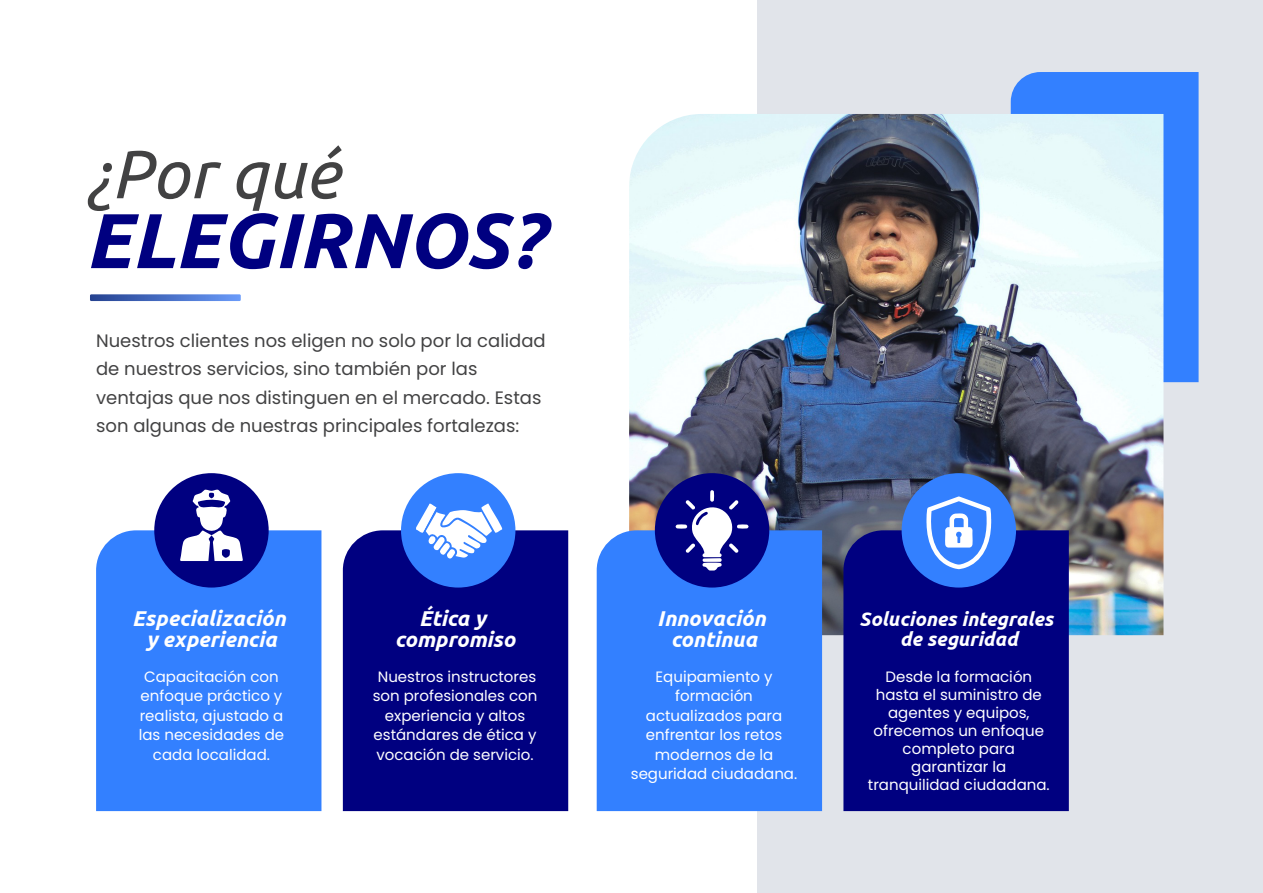
<style>
.page{position:relative;width:1263px;height:893px;background:#fff}
.page>*{position:absolute;margin:0;border:0;box-sizing:border-box;transform-origin:0 0}
.t1{font:italic 700 77.55px "Ubuntu";color:#000080}
.t2{font:italic 67.95px "Ubuntu";color:#424243}
.t3{font:italic 700 21.45px/21.1px "Ubuntu";color:#fff;text-align:center}
.t4{font:italic 700 19.65px/19.4px "Ubuntu";color:#fff;text-align:center}
.t5{font:18px/28.5px "Poppins";color:#424243}
.t6{font:15px/19.5px "Poppins";color:#fff;text-align:center}
</style>
<div class="page">
<div style="left:758px;top:0;width:505px;height:893px;background:#e1e4ea"></div>
<div style="left:1011px;top:72px;width:187px;height:310px;background:#3380ff"></div>
<svg style="left:90px;top:294px;width:151px;height:7px"></svg>
<img style="left:629px;top:114px;width:534px;height:521px">
<div style="left:96px;top:530px;width:225px;height:281px;background:#3380ff"></div>
<div style="left:154px;top:473px;width:115px;height:115px;background:#000080;border-radius:50%"></div>
<div style="left:343px;top:530px;width:225px;height:281px;background:#000080"></div>
<div style="left:401px;top:473px;width:114px;height:115px;background:#3380ff;border-radius:50%"></div>
<div style="left:597px;top:530px;width:225px;height:281px;background:#3380ff"></div>
<div style="left:655px;top:473px;width:114px;height:115px;background:#000080;border-radius:50%"></div>
<div style="left:843px;top:530px;width:226px;height:281px;background:#000080"></div>
<div style="left:902px;top:473px;width:114px;height:115px;background:#3380ff;border-radius:50%"></div>
<svg style="left:180px;top:489px;width:63px;height:72px"></svg>
<svg style="left:416px;top:503px;width:87px;height:56px"></svg>
<svg style="left:676px;top:490px;width:72px;height:80px"></svg>
<svg style="left:926px;top:496px;width:65px;height:73px"></svg>
<h2 class="t2" style="left:85px;top:135px;width:256px">¿Por qué</h2>
<h1 class="t1" style="left:85px;top:196px;width:459px">ELEGIRNOS?</h1>
<p class="t5" style="left:96px;top:326px;width:451px">Nuestros clientes nos eligen no solo por la calidad de nuestros servicios, sino también por las ventajas que nos distinguen en el mercado. Estas son algunas de nuestras principales fortalezas:</p>
<h3 class="t3" style="left:132px;top:607px;width:155px">Especialización y experiencia</h3>
<p class="t6" style="left:139px;top:667px;width:147px">Capacitación con enfoque práctico y realista, ajustado a las necesidades de cada localidad.</p>
<h3 class="t3" style="left:395px;top:607px;width:122px">Ética y compromiso</h3>
<p class="t6" style="left:373px;top:667px;width:166px">Nuestros instructores son profesionales con experiencia y altos estándares de ética y vocación de servicio.</p>
<h3 class="t3" style="left:657px;top:607px;width:110px">Innovación continua</h3>
<p class="t6" style="left:631px;top:667px;width:168px">Equipamiento y formación actualizados para enfrentar los retos modernos de la seguridad ciudadana.</p>
<h3 class="t4" style="left:859px;top:609px;width:195px">Soluciones integrales de seguridad</h3>
<p class="t6" style="left:868px;top:668px;width:183px;line-height:18px">Desde la formación hasta el suministro de agentes y equipos, ofrecemos un enfoque completo para garantizar la tranquilidad ciudadana.</p>
</div>
